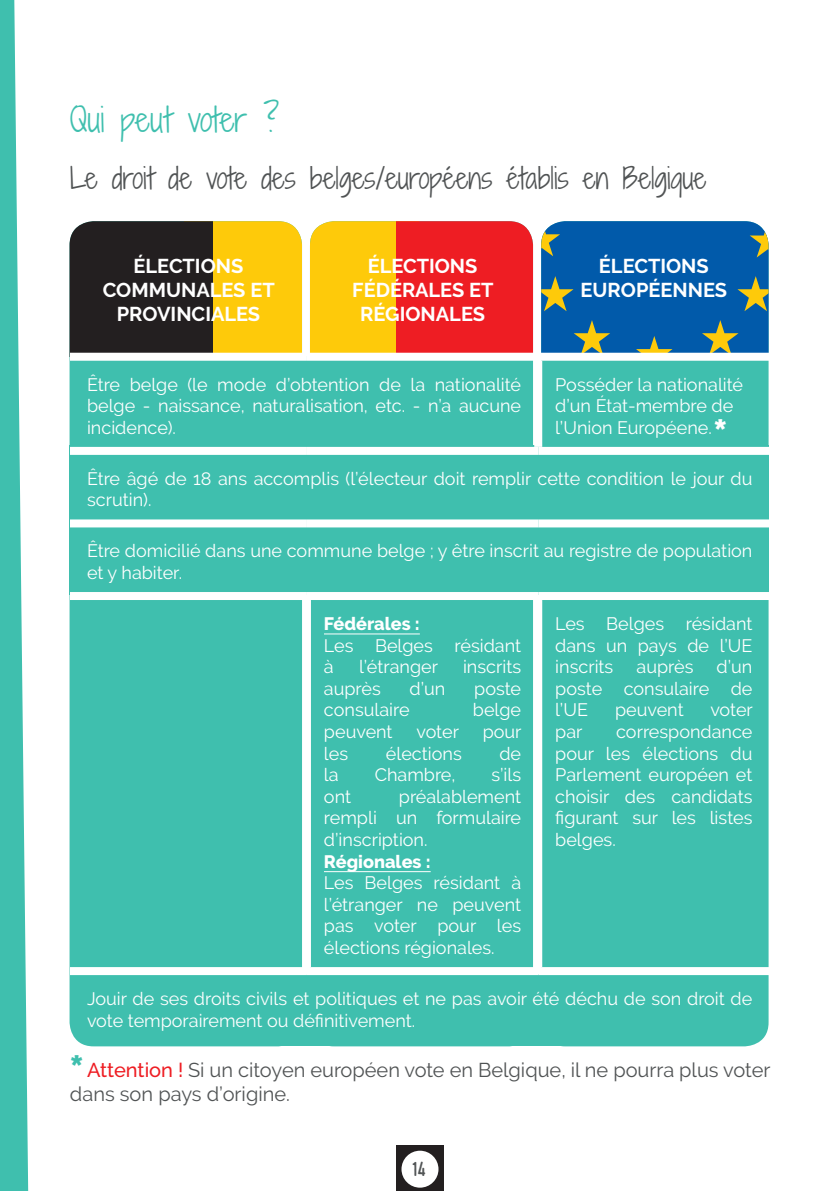
<style>
.page{position:relative;width:840px;height:1191px;background:#fff}
.page>*{position:absolute;margin:0;border:0;box-sizing:border-box;transform-origin:0 0}
.t1{font:900 40px "Raleway";color:#fff}
.t2{font:900 40px "Raleway";color:#3fbfae}
.t3{font:300 32px "Shadows Into";color:#3fbfae}
.t4{font:300 28px "Shadows Into";color:#505354}
.t5{font:20px/24px "Raleway";color:#505354}
.t6{font:700 20px/24px "Raleway";color:#fff;text-align:center}
.t7{font:20px "Hamurz Free Version";color:#505354}
.t8{font:18px/21.6px "Raleway";color:#fff;text-align:justify}
.t9{font:800 18px "Raleway";color:#fff}
.s1{font-weight:500;color:#ee1d23}
</style>
<div class="page">
<div style="left:396px;top:1145px;width:47px;height:46px;background:#231f20"></div>
<div style="left:401px;top:1150px;width:37px;height:37px;background:#fff;border-radius:50%"></div>
<svg style="left:0;top:0;width:28px;height:1191px"></svg>
<div style="left:69px;top:446px;width:699px;height:149px;background:#3fbfae"></div>
<div style="left:290px;top:357px;width:31px;height:102px;background:#3fbfae"></div>
<div style="left:126px;top:974px;width:602px;height:72px;background:#3fbfae"></div>
<div style="left:69px;top:221px;width:233px;height:825px;background:#3fbfae;border-radius:24px"></div>
<div style="left:184px;top:221px;width:118px;height:135px;background:#feca0a"></div>
<div style="left:69px;top:221px;width:143px;height:135px;background:#231f20"></div>
<div style="left:310px;top:221px;width:222px;height:825px;background:#3fbfae;border-radius:24px"></div>
<div style="left:310px;top:221px;width:108px;height:135px;background:#feca0a"></div>
<div style="left:395px;top:221px;width:137px;height:135px;background:#ee1d23"></div>
<div style="left:541px;top:221px;width:227px;height:825px;background:#3fbfae;border-radius:24px"></div>
<div style="left:541px;top:221px;width:227px;height:135px;background:#015aaa"></div>
<svg style="left:737px;top:276px;width:31px;height:35px"></svg>
<svg style="left:635px;top:336px;width:37px;height:17px"></svg>
<svg style="left:573px;top:320px;width:37px;height:33px"></svg>
<svg style="left:701px;top:320px;width:37px;height:33px"></svg>
<svg style="left:541px;top:221px;width:18px;height:35px"></svg>
<svg style="left:750px;top:222px;width:18px;height:35px"></svg>
<svg style="left:541px;top:276px;width:32px;height:35px"></svg>
<div style="left:70px;top:353px;width:237px;height:8px;background:#fff"></div>
<div style="left:307px;top:353px;width:231px;height:8px;background:#fff"></div>
<div style="left:538px;top:353px;width:231px;height:8px;background:#fff"></div>
<div style="left:534px;top:361px;width:8px;height:86px;background:#fff"></div>
<div style="left:70px;top:447px;width:237px;height:8px;background:#fff"></div>
<div style="left:307px;top:447px;width:231px;height:8px;background:#fff"></div>
<div style="left:538px;top:447px;width:231px;height:8px;background:#fff"></div>
<div style="left:70px;top:519px;width:237px;height:8px;background:#fff"></div>
<div style="left:307px;top:519px;width:231px;height:8px;background:#fff"></div>
<div style="left:538px;top:519px;width:231px;height:8px;background:#fff"></div>
<div style="left:70px;top:592px;width:237px;height:8px;background:#fff"></div>
<div style="left:307px;top:592px;width:231px;height:8px;background:#fff"></div>
<div style="left:303px;top:600px;width:8px;height:367px;background:#fff"></div>
<div style="left:538px;top:592px;width:231px;height:8px;background:#fff"></div>
<div style="left:534px;top:600px;width:8px;height:367px;background:#fff"></div>
<div style="left:70px;top:967px;width:237px;height:8px;background:#fff"></div>
<div style="left:307px;top:967px;width:231px;height:8px;background:#fff"></div>
<div style="left:538px;top:967px;width:231px;height:8px;background:#fff"></div>
<hr style="left:324px;top:633px;width:95px;height:1px;background:#fff">
<hr style="left:324px;top:871px;width:106px;height:1px;background:#fff">
<h2 class="t3" style="left:70px;top:96px;width:211px">Qui peut voter ?</h2>
<h3 class="t4" style="left:70px;top:157px;width:637px">Le droit de vote des belges/européens établis en Belgique</h3>
<p class="t6" style="left:103px;top:254px;width:173px">ÉLECTIONS<br>COMMUNALES ET<br>PROVINCIALES</p>
<p class="t6" style="left:352px;top:254px;width:143px">ÉLECTIONS<br>FÉDÉRALES ET<br>RÉGIONALES</p>
<p class="t6" style="left:580px;top:254px;width:148px">ÉLECTIONS<br>EUROPÉENNES</p>
<p class="t8" style="left:87px;top:373px;width:435px">Être belge (le mode d’obtention de la nationalité belge - naissance, naturalisation, etc. - n’a aucune incidence).</p>
<p class="t8" style="left:555px;top:373px;width:189px;text-align:left">Posséder la nationalité d’un État-membre de l’Union Européene.</p>
<p class="t8" style="left:87px;top:468px;width:666px">Être âgé de 18 ans accomplis (l’électeur doit remplir cette condition le jour du scrutin).</p>
<p class="t8" style="left:87px;top:540px;width:666px">Être domicilié dans une commune belge ; y être inscrit au registre de population et y habiter.</p>
<p class="t9" style="left:324px;top:613px;width:97px">Fédérales :</p>
<p class="t8" style="left:324px;top:634px;width:199px">Les Belges résidant à</p>
<h1 class="t1" style="left:712px;top:410px;width:16px">*</h1>
<p class="t8" style="left:555px;top:613px;width:199px">Les Belges résidant dans un pays de l’UE inscrits</p>
<p class="t8" style="left:359px;top:656px;width:80px">l’étranger</p>
<p class="t8" style="left:463px;top:656px;width:60px">inscrits</p>
<p class="t8" style="left:324px;top:677px;width:58px">auprès</p>
<p class="t8" style="left:409px;top:677px;width:37px">d’un</p>
<p class="t8" style="left:474px;top:677px;width:48px">poste</p>
<p class="t8" style="left:324px;top:699px;width:87px">consulaire</p>
<p class="t8" style="left:472px;top:699px;width:50px">belge</p>
<p class="t8" style="left:324px;top:721px;width:70px">peuvent</p>
<p class="t8" style="left:416px;top:721px;width:44px">voter</p>
<p class="t8" style="left:482px;top:721px;width:40px">pour</p>
<p class="t8" style="left:324px;top:742px;width:26px">les</p>
<p class="t8" style="left:385px;top:742px;width:77px">élections</p>
<p class="t8" style="left:499px;top:742px;width:23px">de</p>
<p class="t8" style="left:324px;top:764px;width:16px">la</p>
<p class="t8" style="left:374px;top:764px;width:82px">Chambre,</p>
<p class="t8" style="left:491px;top:764px;width:31px">s’ils</p>
<p class="t8" style="left:324px;top:785px;width:29px">ont</p>
<p class="t8" style="left:555px;top:656px;width:199px;text-indent:161px">d’un poste consulaire de l’UE</p>
<p class="t8" style="left:636px;top:656px;width:58px">auprès</p>
<p class="t8" style="left:614px;top:699px;width:70px">peuvent</p>
<p class="t8" style="left:710px;top:699px;width:44px">voter</p>
<p class="t8" style="left:555px;top:721px;width:199px;text-indent:61px">correspondance pour les élections du Parlement européen et choisir des candidats figurant sur les listes belges.</p>
<p class="t8" style="left:555px;top:721px;width:29px">par</p>
<p class="t8" style="left:324px;top:785px;width:199px;text-indent:75px">préalablement rempli un formulaire d’inscription.</p>
<p class="t9" style="left:324px;top:850px;width:108px">Régionales :</p>
<p class="t8" style="left:324px;top:872px;width:199px">Les Belges résidant à l’étranger ne peuvent pas voter pour les élections régionales.</p>
<p class="t8" style="left:87px;top:988px;width:666px">Jouir de ses droits civils et politiques et ne pas avoir été déchu de son droit de vote temporairement ou définitivement.</p>
<p class="t5" style="left:70px;top:1057px;width:701px;text-indent:17px"><span class="s1">Attention !</span> Si un citoyen européen vote en Belgique, il ne pourra plus voter dans son pays d’origine.</p>
<h1 class="t2" style="left:69px;top:1046px;width:16px">*</h1>
<p class="t7" style="left:412px;top:1161px;width:16px">14</p>
</div>
